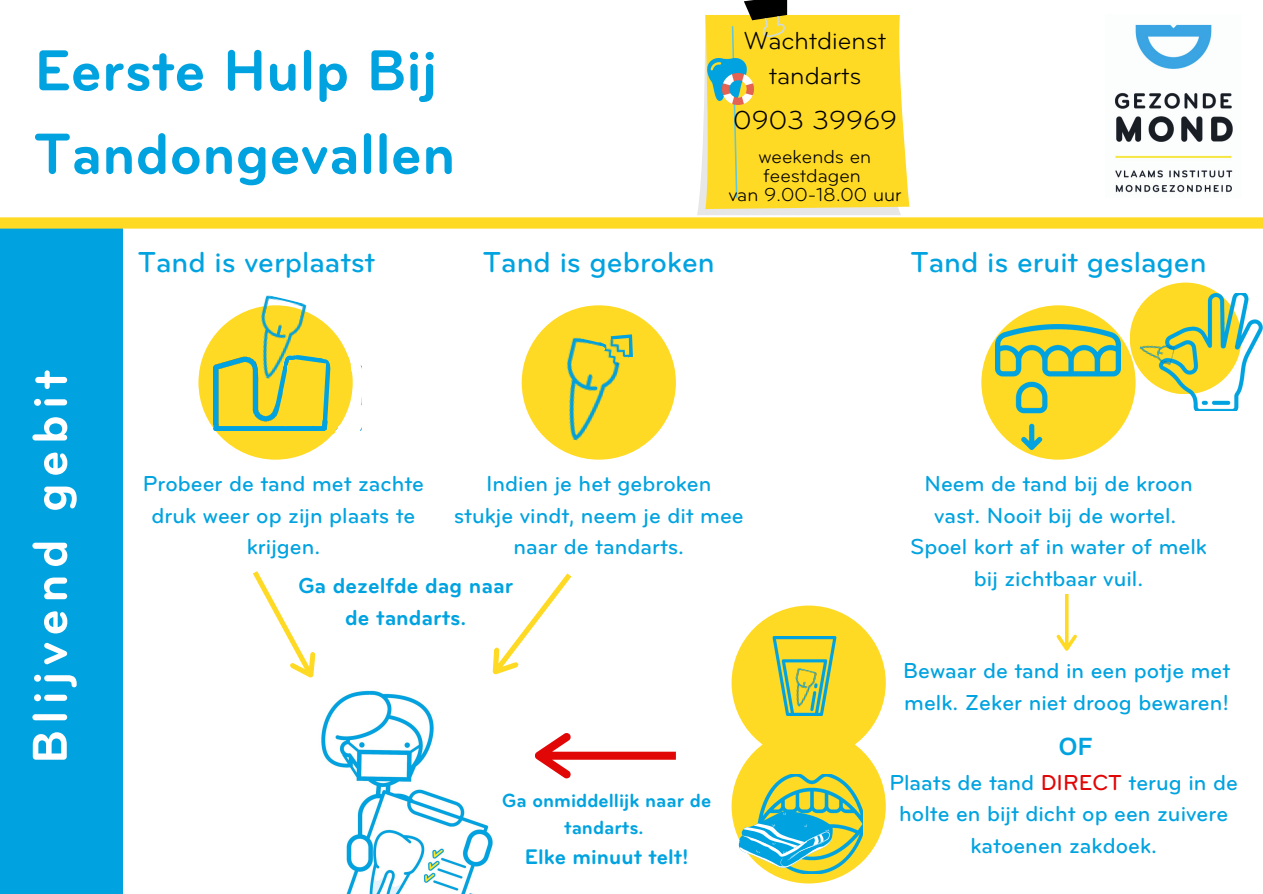
<style>
.page{position:relative;width:1263px;height:894px;background:#fff}
.page>*{position:absolute;margin:0;border:0;box-sizing:border-box;transform-origin:0 0}
.t1{font:700 60px/83.2px "Bryant Pro";color:#00a3e0}
.t2{font:700 51px "Bryant Pro";letter-spacing:.12em;color:#fff}
.t3{font:500 30px "Bryant Pro";color:#00a3e0}
.t4{font:27px "Bryant Pro";color:#000}
.t5{font:25.5px/34.8px "Bryant Pro";color:#000;text-align:center}
.t6{font:700 24.9px "HK Grotesk";color:#00a3e0}
.t7{font:500 22.5px/31.5px "Bryant Pro";color:#00a3e0;text-align:center}
.t8{font:700 22.5px/31.5px "Bryant Pro";color:#00a3e0;text-align:center}
.t9{font:700 21.9px "Bryant Pro";color:#00a3e0}
.t10{font:700 19.8px/27px "Bryant Pro";color:#00a3e0;text-align:center}
.t11{font:19.5px/19px "Bryant Pro";color:#000;text-align:center}
.s1{color:#e10707}
</style>
<div class="page">
<div style="left:0;top:223px;width:122px;height:670px;background:#00a3e0"></div>
<div style="left:0;top:217px;width:1263px;height:11px;background:#ffda24"></div>
<img style="left:1114px;top:24px;width:119px;height:169px">
<div style="left:522px;top:305px;width:154px;height:154px;background:#ffda24;border-radius:50%"></div>
<div style="left:981px;top:305px;width:155px;height:154px;background:#ffda24;border-radius:50%"></div>
<div style="left:198px;top:305px;width:155px;height:154px;background:#ffda24;border-radius:50%"></div>
<img style="left:214px;top:318px;width:130px;height:112px">
<img style="left:996px;top:324px;width:125px;height:125px">
<div style="left:1130px;top:282px;width:111px;height:112px;background:#ffda24;border-radius:50%"></div>
<img style="left:1141px;top:294px;width:121px;height:117px">
<img style="left:1136px;top:331px;width:40px;height:41px">
<div style="left:732px;top:605px;width:154px;height:154px;background:#ffda24;border-radius:50%"></div>
<div style="left:732px;top:729px;width:154px;height:154px;background:#ffda24;border-radius:50%"></div>
<img style="left:760px;top:774px;width:102px;height:99px">
<img style="left:772px;top:636px;width:65px;height:79px">
<img style="left:782px;top:666px;width:42px;height:44px">
<svg style="left:535px;top:733px;width:141px;height:45px"></svg>
<svg style="left:697px;top:0;width:212px;height:215px"></svg>
<img style="left:705px;top:58px;width:43px;height:43px">
<img style="left:722px;top:73px;width:32px;height:32px">
<svg style="left:493px;top:573px;width:79px;height:101px"></svg>
<svg style="left:1057px;top:594px;width:20px;height:56px"></svg>
<svg style="left:253px;top:571px;width:62px;height:106px"></svg>
<svg style="left:738px;top:810px;width:95px;height:58px"></svg>
<img style="left:321px;top:690px;width:172px;height:203px">
<img style="left:532px;top:332px;width:111px;height:118px">
<img style="left:233px;top:295px;width:90px;height:92px">
<svg style="left:272px;top:346px;width:90px;height:89px"></svg>
<img style="left:585px;top:305px;width:86px;height:50px">
<img style="left:572px;top:327px;width:71px;height:81px">
<svg style="left:598px;top:325px;width:42px;height:41px"></svg>
<h1 class="t1" style="left:34px;top:34px;width:423px">Eerste Hulp Bij<br>Tandongevallen</h1>
<p class="t5" style="left:744px;top:25px;width:143px">Wachtdienst tandarts</p>
<p class="t4" style="left:733px;top:108px;width:165px">0903 39969</p>
<p class="t11" style="left:729px;top:148px;width:174px">weekends en feestdagen<br>van 9.00-18.00 uur</p>
<h2 class="t2" style="left:29px;top:763px;width:395px;rotate:-90deg">Blijvend gebit</h2>
<h3 class="t3" style="left:138px;top:250px;width:239px">Tand is verplaatst</h3>
<h3 class="t3" style="left:483px;top:250px;width:233px">Tand is gebroken</h3>
<h3 class="t3" style="left:910px;top:250px;width:298px">Tand is eruit geslagen</h3>
<p class="t7" style="left:143px;top:469px;width:283px">Probeer de tand met zachte druk weer op zijn plaats te krijgen.</p>
<p class="t7" style="left:454px;top:469px;width:291px">Indien je het gebroken stukje vindt, neem je dit mee naar de tandarts.</p>
<p class="t8" style="left:298px;top:571px;width:216px">Ga dezelfde dag naar de tandarts.</p>
<p class="t10" style="left:502px;top:788px;width:211px">Ga onmiddellijk naar de tandarts.</p>
<p class="t9" style="left:525px;top:847px;width:165px">Elke minuut telt!</p>
<p class="t7" style="left:910px;top:469px;width:298px">Neem de tand bij de kroon vast. Nooit bij de wortel.<br>Spoel kort af in water of melk bij zichtbaar vuil.</p>
<p class="t7" style="left:903px;top:656px;width:328px;text-align:left">Bewaar de tand in een potje met melk. Zeker niet droog bewaren!</p>
<p class="t6" style="left:1059px;top:732px;width:35px">OF</p>
<p class="t7" style="left:889px;top:768px;width:350px">Plaats de tand <span class="s1">DIRECT</span> terug in de holte en bijt dicht op een zuivere katoenen zakdoek.</p>
</div>
